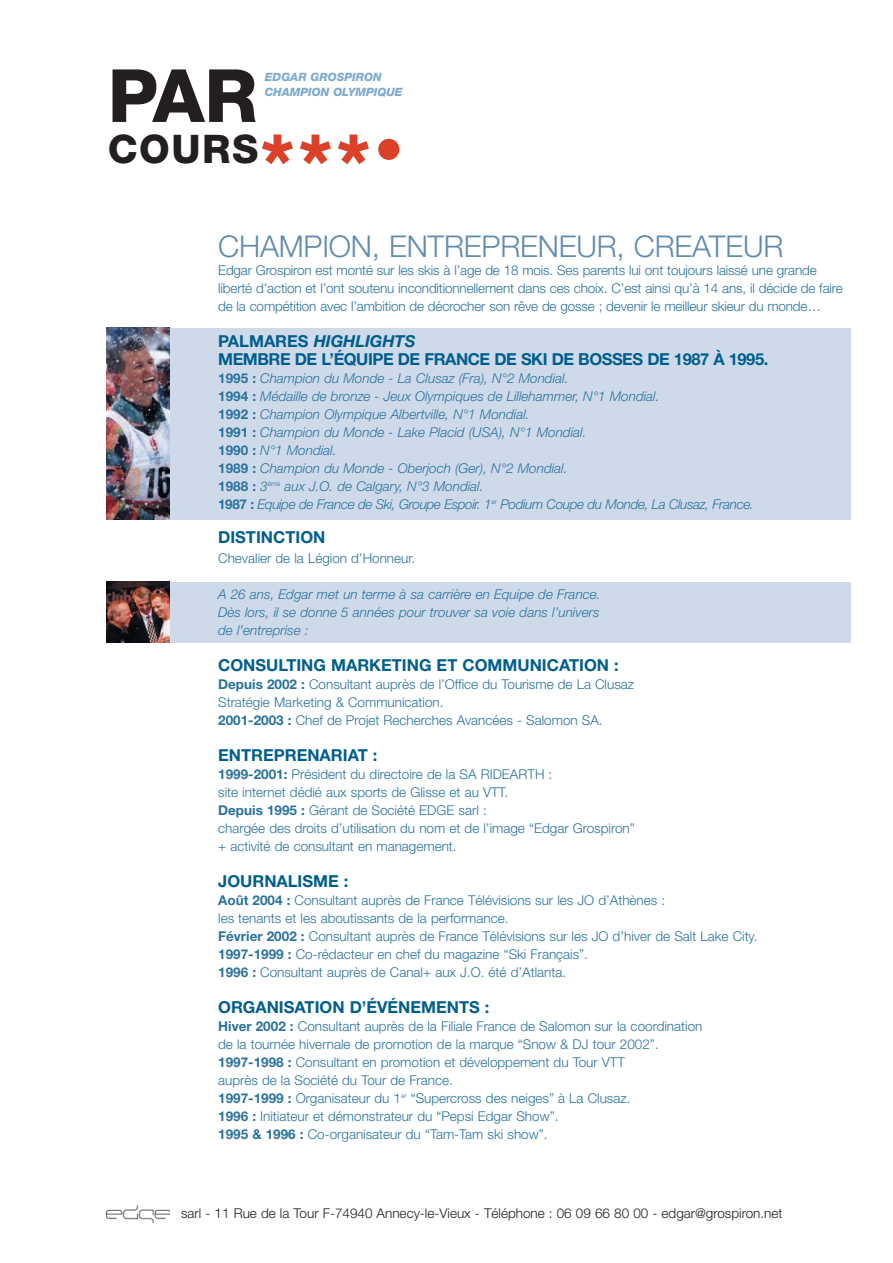
<style>
.page{position:relative;width:893px;height:1263px;background:#fff}
.page>*{position:absolute;margin:0;border:0;box-sizing:border-box;transform-origin:0 0}
.t1{font:800 73.5px "Helvetica Neue";color:#231f20}
.t2{font:800 39.45px "Helvetica Neue";letter-spacing:.04em;color:#231f20}
.t3{font:300 30px "Helvetica Neue";letter-spacing:-.005em;color:#5f8bb0}
.t4{font:700 16.5px "Helvetica Neue";color:#005e8d}
.t5{font:700 16.5px/18px "Helvetica Neue";letter-spacing:-.03em;color:#005e8d}
.t6{font:300 13.5px/18px "Helvetica Neue";color:#28729d}
.t7{font:italic 300 13.5px/18px "Helvetica Neue";color:#28729d}
.t8{font:300 13.5px "Helvetica Neue";color:#231f20}
.t9{font:italic 800 11.4px/14.4px "Helvetica Neue";color:#7ea9cf}
.s1{font-size:78.9px;color:#db4028}
.s2{font-size:59.1px;color:#db4028}
.s3{font-style:italic}
.s4{font-weight:700;font-style:normal}
.s5{font-weight:700}
</style>
<div class="page">
<div style="left:170px;top:582px;width:680px;height:61px;background:#cedaea"></div>
<div style="left:170px;top:328px;width:680px;height:191px;background:#cedaea"></div>
<img style="left:106px;top:1205px;width:64px;height:17px">
<img style="left:106px;top:328px;width:64px;height:191px">
<img style="left:106px;top:582px;width:64px;height:61px">
<h1 class="t1" style="left:108px;top:54px;width:151px">PAR</h1>
<h2 class="t2" style="left:108px;top:127px;width:297px">COURS<span class="s1">***</span><span class="s2">•</span></h2>
<p class="t9" style="left:265px;top:70px;width:140px">EDGAR GROSPIRON<br>CHAMPION OLYMPIQUE</p>
<h3 class="t3" style="left:218px;top:235px;width:567px">CHAMPION, ENTREPRENEUR, CREATEUR</h3>
<p class="t6" style="left:218px;top:262px;width:626px">Edgar Grospiron est monté sur les skis à l’age de 18 mois. Ses parents lui ont toujours laissé une grande liberté d’action et l’ont soutenu inconditionnellement dans ces choix. C’est ainsi qu’à 14 ans, il décide de faire de la compétition avec l’ambition de décrocher son rêve de gosse ; devenir le meilleur skieur du monde…</p>
<p class="t5" style="left:218px;top:334px;width:552px">PALMARES <span class="s3">HIGHLIGHTS<br></span>MEMBRE DE L’ÉQUIPE DE FRANCE DE SKI DE BOSSES DE 1987 À 1995.</p>
<p class="t7" style="left:218px;top:370px;width:537px"><span class="s4">1995 :</span> Champion du Monde - La Clusaz (Fra), N°2 Mondial.<br><span class="s4">1994 :</span> Médaille de bronze - Jeux Olympiques de Lillehammer, N°1 Mondial.<br><span class="s4">1992 :</span> Champion Olympique Albertville, N°1 Mondial.<br><span class="s4">1991 :</span> Champion du Monde - Lake Placid (USA), N°1 Mondial.<br><span class="s4">1990 :</span> N°1 Mondial.<br><span class="s4">1989 :</span> Champion du Monde - Oberjoch (Ger), N°2 Mondial.<br><span class="s4">1988 :</span> 3<sup>ème</sup> aux J.O. de Calgary, N°3 Mondial.<br><span class="s4">1987 :</span> Equipe de France de Ski, Groupe Espoir. 1<sup>er</sup> Podium Coupe du Monde, La Clusaz, France.</p>
<p class="t4" style="left:218px;top:531px;width:109px">DISTINCTION</p>
<p class="t6" style="left:218px;top:550px;width:199px">Chevalier de la Légion d’Honneur.</p>
<p class="t7" style="left:218px;top:586px;width:384px;text-align:justify">A 26 ans, Edgar met un terme à sa carrière en Equipe de France.<br>Dès lors, il se donne 5 années pour trouver sa voie dans l’univers de l’entreprise :</p>
<p class="t4" style="left:218px;top:659px;width:402px">CONSULTING MARKETING ET COMMUNICATION :</p>
<p class="t6" style="left:218px;top:676px;width:417px"><span class="s5">Depuis 2002 :</span> Consultant auprès de l’Office du Tourisme de La Clusaz<br>Stratégie Marketing &amp; Communication.<br><span class="s5">2001-2003 :</span> Chef de Projet Recherches Avancées - Salomon SA.</p>
<p class="t4" style="left:218px;top:749px;width:161px">ENTREPRENARIAT :</p>
<p class="t6" style="left:218px;top:766px;width:418px"><span class="s5">1999-2001:</span> Président du directoire de la SA RIDEARTH :<br>site internet dédié aux sports de Glisse et au VTT.<br><span class="s5">Depuis 1995 :</span> Gérant de Société EDGE sarl :<br>chargée des droits d’utilisation du nom et de l’image “Edgar Grospiron” + activité de consultant en management.</p>
<p class="t4" style="left:218px;top:875px;width:132px">JOURNALISME :</p>
<p class="t6" style="left:218px;top:892px;width:541px"><span class="s5">Août 2004 :</span> Consultant auprès de France Télévisions sur les JO d’Athènes :<br>les tenants et les aboutissants de la performance.<br><span class="s5">Février 2002 :</span> Consultant auprès de France Télévisions sur les JO d’hiver de Salt Lake City.<br><span class="s5">1997-1999 :</span> Co-rédacteur en chef du magazine “Ski Français”.<br><span class="s5">1996 :</span> Consultant auprès de Canal+ aux J.O. été d’Atlanta.</p>
<p class="t4" style="left:218px;top:1001px;width:273px">ORGANISATION D’ÉVÉNEMENTS :</p>
<p class="t6" style="left:218px;top:1018px;width:486px"><span class="s5">Hiver 2002 :</span> Consultant auprès de la Filiale France de Salomon sur la coordination de la tournée hivernale de promotion de la marque “Snow &amp; DJ tour 2002”.<br><span class="s5">1997-1998 :</span> Consultant en promotion et développement du Tour VTT<br>auprès de la Société du Tour de France.<br><span class="s5">1997-1999 :</span> Organisateur du 1<sup>er</sup> “Supercross des neiges” à La Clusaz.<br><span class="s5">1996 :</span> Initiateur et démonstrateur du “Pepsi Edgar Show”.<br><span class="s5">1995 &amp; 1996 :</span> Co-organisateur du “Tam-Tam ski show”.</p>
<p class="t8" style="left:181px;top:1208px;width:603px">sarl - 11 Rue de la Tour F-74940 Annecy-le-Vieux - Téléphone : 06 09 66 80 00 - edgar@grospiron.net</p>
</div>
